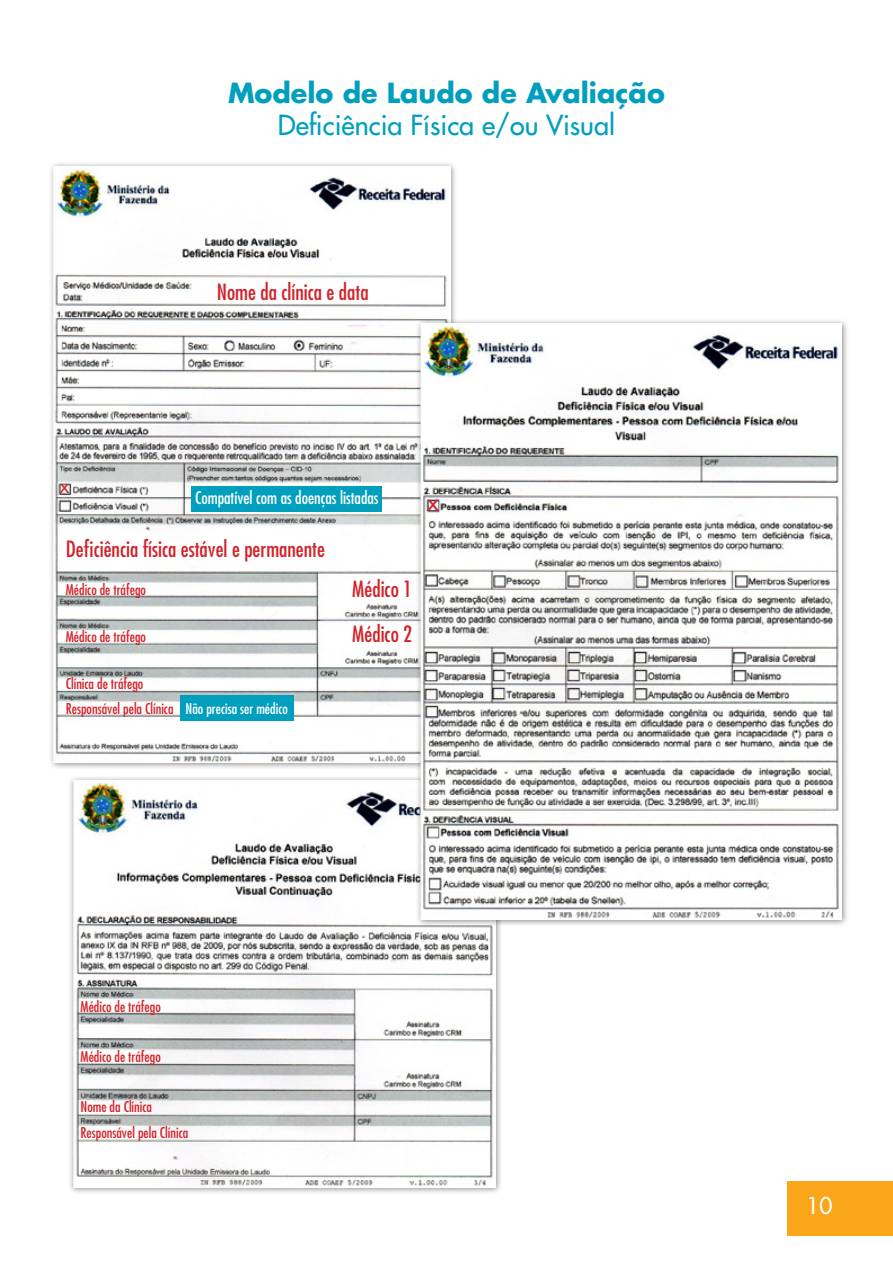
<style>
.page{position:relative;width:893px;height:1276px;background:#fff}
.page>*{position:absolute;margin:0;border:0;box-sizing:border-box;transform-origin:0 0}
.t1{font:27px "Futura";color:#009fbe}
.t2{font:700 27px "Futura";color:#009fbe}
.t3{font:24.3px "Futura";color:#d2232a}
.t4{font:22.5px "Futura";color:#fff}
.t5{font:condensed 21.82px/45.4px "Futura";color:#d2232a}
.t6{font:19.35px "Futura";color:#d2232a}
.t7{font:condensed 16.88px "Futura";color:#fff}
.t8{font:condensed 14.62px/26.3px "Futura";color:#d2232a}
.t9{font:condensed 14.62px "Futura";color:#fff}
</style>
<div class="page">
<div style="left:787px;top:1181px;width:106px;height:54px;background:#faa61a"></div>
<div style="left:49px;top:162px;width:408px;height:608px;background:#000;opacity:.45"></div>
<img style="left:53px;top:167px;width:397px;height:596px">
<div style="left:191px;top:486px;width:191px;height:25px;background:#009fbe"></div>
<div style="left:180px;top:695px;width:114px;height:25px;background:#009fbe"></div>
<div style="left:68px;top:776px;width:435px;height:418px;background:#000;opacity:.45"></div>
<img style="left:73px;top:780px;width:422px;height:407px">
<div style="left:416px;top:318px;width:433px;height:608px;background:#000;opacity:.45"></div>
<img style="left:421px;top:323px;width:421px;height:596px">
<h1 class="t2" style="left:228px;top:74px;width:438px">Modelo de Laudo de Avaliação</h1>
<h1 class="t1" style="left:278px;top:107px;width:339px">Deficiência Física e/ou Visual</h1>
<h3 class="t5" style="left:217px;top:269px;width:153px">Nome da clínica e data</h3>
<h3 class="t6" style="left:60px;top:474px;width:11px">x</h3>
<p class="t7" style="left:195px;top:487px;width:185px">Compatível com as doenças listadas</p>
<h3 class="t5" style="left:66px;top:526px;width:261px">Deficiência física estável e permanente</h3>
<p class="t8" style="left:66px;top:576px;width:82px">Médico de tráfego</p>
<p class="t8" style="left:66px;top:623px;width:82px">Médico de tráfego</p>
<p class="t8" style="left:66px;top:670px;width:79px">Clínica de tráfego</p>
<p class="t8" style="left:66px;top:695px;width:109px">Responsável pela Clínica</p>
<p class="t9" style="left:186px;top:699px;width:104px">Não precisa ser médico</p>
<h3 class="t5" style="left:352px;top:566px;width:61px">Médico 1<br>Médico 2</h3>
<h2 class="t3" style="left:427px;top:486px;width:13px">x</h2>
<p class="t8" style="left:81px;top:993px;width:82px">Médico de tráfego</p>
<p class="t8" style="left:81px;top:1043px;width:82px">Médico de tráfego</p>
<p class="t8" style="left:81px;top:1093px;width:109px">Nome da Clínica<br>Responsável pela Clínica</p>
<h3 class="t4" style="left:806px;top:1191px;width:28px">10</h3>
</div>
